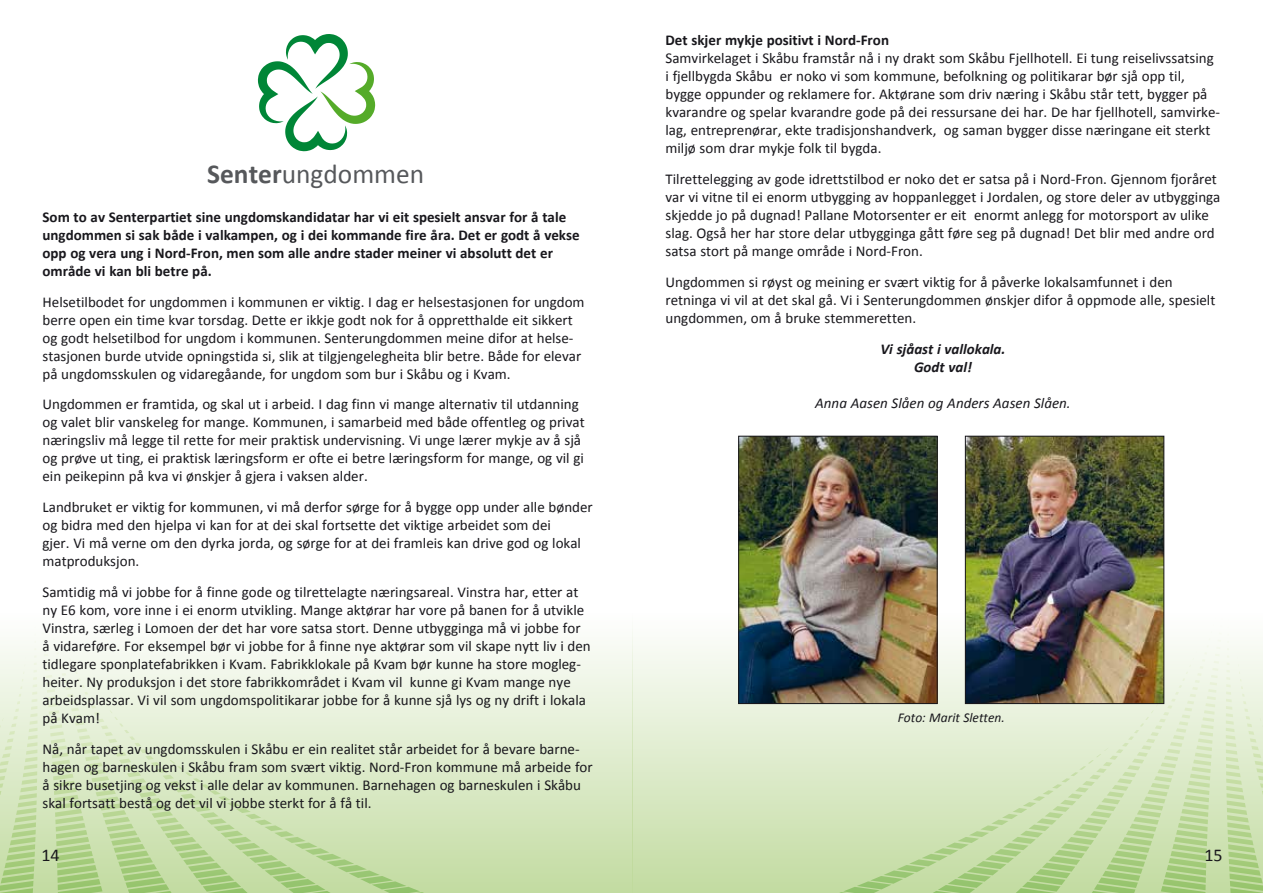
<style>
.page{position:relative;width:1263px;height:893px;background:#fff}
.page>*{position:absolute;margin:0;border:0;box-sizing:border-box;transform-origin:0 0}
.t1{font:27.45px "Calibri";color:#56585b}
.t2{font:18px "Calibri";color:#18171c}
.t3{font:15px/18px "Calibri";color:#18171c}
.t4{font:700 15px/18px "Calibri";color:#18171c}
.t5{font:italic 15px "Calibri";color:#18171c}
.t6{font:italic 700 15px/18px "Calibri";color:#18171c;text-align:center}
.t7{font:italic 13.5px "Calibri";color:#18171c}
.s1{font-weight:700}
</style>
<div class="page">
<svg style="left:0;top:644px;width:632px;height:249px;background:#dae9c6"></svg>
<svg style="left:26px;top:633px;width:45px;height:27px"></svg>
<svg style="left:632px;top:613px;width:631px;height:280px;background:#d7e7c2"></svg>
<div style="left:1192px;top:613px;width:46px;height:52px;background:#f9fbf6"></div>
<svg style="left:258px;top:34px;width:117px;height:117px"></svg>
<img style="left:740px;top:438px;width:195px;height:264px">
<div style="left:738px;top:436px;width:199px;height:268px;border:1px solid #18171c"></div>
<img style="left:967px;top:438px;width:195px;height:264px">
<div style="left:965px;top:436px;width:199px;height:268px;border:1px solid #18171c"></div>
<h1 class="t1" style="left:207px;top:156px;width:219px"><span class="s1">Senter</span>ungdommen</h1>
<p class="t4" style="left:43px;top:208px;width:539px">Som to av Senterpartiet sine ungdomskandidatar har vi eit spesielt ansvar for å tale ungdommen si sak både i valkampen, og i dei kommande fire åra. Det er godt å vekse opp og vera ung i Nord-Fron, men som alle andre stader meiner vi absolutt det er område vi kan bli betre på.</p>
<p class="t3" style="left:43px;top:293px;width:544px">Helsetilbodet for ungdommen i kommunen er viktig. I dag er helsestasjonen for ungdom berre open ein time kvar torsdag. Dette er ikkje godt nok for å oppretthalde eit sikkert og godt helsetilbod for ungdom i kommunen. Senterungdommen meine difor at helse&shy;stasjonen burde utvide opningstida si, slik at tilgjengelegheita blir betre. Både for elevar på ungdomsskulen og vidaregåande, for ungdom som bur i Skåbu og i Kvam.</p>
<p class="t3" style="left:43px;top:395px;width:544px">Ungdommen er framtida, og skal ut i arbeid. I dag finn vi mange alternativ til utdanning og valet blir vanskeleg for mange. Kommunen, i samarbeid med både offentleg og privat næringsliv må legge til rette for meir praktisk undervisning. Vi unge lærer mykje av å sjå og prøve ut ting, ei praktisk læringsform er ofte ei betre læringsform for mange, og vil gi ein peikepinn på kva vi ønskjer å gjera i vaksen alder.</p>
<p class="t3" style="left:43px;top:498px;width:552px">Landbruket er viktig for kommunen, vi må derfor sørge for å bygge opp under alle bønder og bidra med den hjelpa vi kan for at dei skal fortsette det viktige arbeidet som dei<br>gjer. Vi må verne om den dyrka jorda, og sørge for at dei framleis kan drive god og lokal matproduksjon.</p>
<p class="t3" style="left:43px;top:583px;width:550px">Samtidig må vi jobbe for å finne gode og tilrettelagte næringsareal. Vinstra har, etter at ny E6 kom, vore inne i ei enorm utvikling. Mange aktørar har vore på banen for å utvikle Vinstra, særleg i Lomoen der det har vore satsa stort. Denne utbygginga må vi jobbe for å vidareføre. For eksempel bør vi jobbe for å finne nye aktørar som vil skape nytt liv i den tidlegare sponplatefabrikken i Kvam. Fabrikklokale på Kvam bør kunne ha store mogleg&shy;heiter. Ny produksjon i det store fabrikkområdet i Kvam vil kunne gi Kvam mange nye arbeidsplassar. Vi vil som ungdomspolitikarar jobbe for å kunne sjå lys og ny drift i lokala på Kvam!</p>
<p class="t3" style="left:43px;top:740px;width:552px">Nå, når tapet av ungdomsskulen i Skåbu er ein realitet står arbeidet for å bevare barne&shy;hagen og barneskulen i Skåbu fram som svært viktig. Nord-Fron kommune må arbeide for å sikre busetjing og vekst i alle delar av kommunen. Barnehagen og barneskulen i Skåbu skal fortsatt bestå og det vil vi jobbe sterkt for å få til.</p>
<p class="t4" style="left:665px;top:31px;width:225px">Det skjer mykje positivt i Nord-Fron</p>
<p class="t3" style="left:665px;top:49px;width:555px">Samvirkelaget i Skåbu framstår nå i ny drakt som Skåbu Fjellhotell. Ei tung reiselivssatsing i fjellbygda Skåbu er noko vi som kommune, befolkning og politikarar bør sjå opp til, bygge oppunder og reklamere for. Aktørane som driv næring i Skåbu står tett, bygger på kvarandre og spelar kvarandre gode på dei ressursane dei har. De har fjellhotell, samvirke&shy;lag, entreprenørar, ekte tradisjonshandverk, og saman bygger disse næringane eit sterkt miljø som drar mykje folk til bygda.</p>
<p class="t3" style="left:665px;top:170px;width:556px">Tilrettelegging av gode idrettstilbod er noko det er satsa på i Nord-Fron. Gjennom fjoråret var vi vitne til ei enorm utbygging av hoppanlegget i Jordalen, og store deler av utbygginga skjedde jo på dugnad! Pallane Motorsenter er eit enormt anlegg for motorsport av ulike slag. Også her har store delar utbygginga gått føre seg på dugnad! Det blir med andre ord satsa stort på mange område i Nord-Fron.</p>
<p class="t3" style="left:665px;top:273px;width:551px">Ungdommen si røyst og meining er svært viktig for å påverke lokalsamfunnet i den retninga vi vil at det skal gå. Vi i Senterungdommen ønskjer difor å oppmode alle, spesielt ungdommen, om å bruke stemmeretten.</p>
<p class="t6" style="left:880px;top:340px;width:127px">Vi sjåast i vallokala.<br>Godt val!</p>
<p class="t5" style="left:815px;top:392px;width:257px">Anna Aasen Slåen og Anders Aasen Slåen.</p>
<p class="t7" style="left:898px;top:709px;width:109px">Foto: Marit Sletten.</p>
<p class="t2" style="left:41px;top:843px;width:20px">14</p>
<p class="t2" style="left:1204px;top:843px;width:20px">15</p>
</div>
